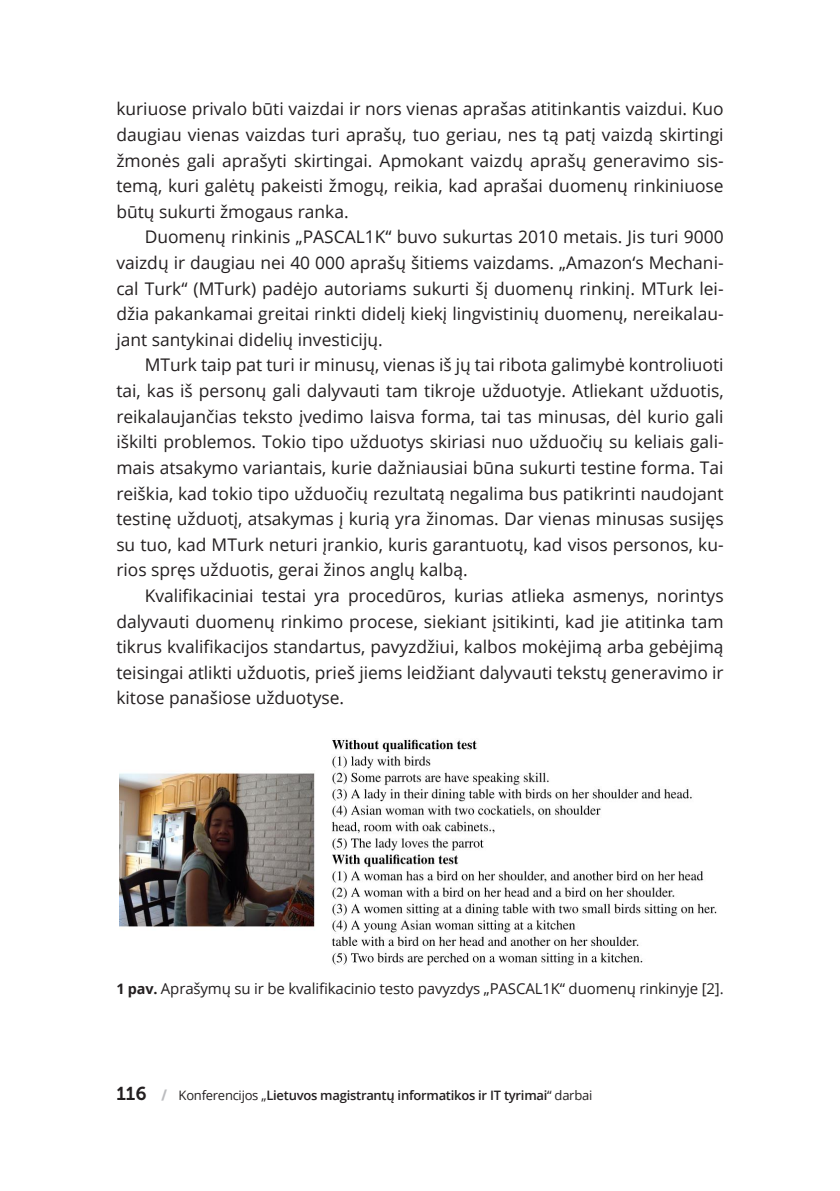
<style>
.page{position:relative;width:840px;height:1191px;background:#fff}
.page>*{position:absolute;margin:0;border:0;box-sizing:border-box;transform-origin:0 0}
.t1{font:17.4px/25.6px "Open Sans";color:#231f20;text-align:justify}
.t2{font:15px "Open Sans";letter-spacing:-.01em;color:#231f20}
.t3{font:600 13px "Open Sans";letter-spacing:-.02em;color:#231f20}
.s1{font-weight:700;font-size:14.4px}
.s2{font-family:"Museo Sans 700";font-weight:400;font-size:18.6px}
.s3{font-family:"Museo Sans 900";font-weight:400;font-size:14px;color:#bcbdc0}
.s4{font-weight:400}
</style>
<div class="page">
<img style="left:119px;top:739px;width:598px;height:227px">
<p class="t1" style="left:116px;top:96px;width:608px">kuriuose privalo būti vaizdai ir nors vienas aprašas atitinkantis vaizdui. Kuo daugiau vienas vaizdas turi aprašų, tuo geriau, nes tą patį vaizdą skirtingi žmonės gali aprašyti skirtingai. Apmokant vaizdų aprašų generavimo sis&shy;temą, kuri galėtų pakeisti žmogų, reikia, kad aprašai duomenų rinkiniuose būtų sukurti žmogaus ranka.</p>
<p class="t1" style="left:116px;top:224px;width:608px;text-indent:28px">Duomenų rinkinis „PASCAL1K“ buvo sukurtas 2010 metais. Jis turi 9000 vaizdų ir daugiau nei 40 000 aprašų šitiems vaizdams. „Amazon‘s Mechani&shy;cal Turk“ (MTurk) padėjo autoriams sukurti šį duomenų rinkinį. MTurk lei&shy;džia pakankamai greitai rinkti didelį kiekį lingvistinių duomenų, nereikalau&shy;jant santykinai didelių investicijų.</p>
<p class="t1" style="left:116px;top:352px;width:608px;text-indent:28px">MTurk taip pat turi ir minusų, vienas iš jų tai ribota galimybė kontroliuoti tai, kas iš personų gali dalyvauti tam tikroje užduotyje. Atliekant užduotis, reikalaujančias teksto įvedimo laisva forma, tai tas minusas, dėl kurio gali iškilti problemos. Tokio tipo užduotys skiriasi nuo užduočių su keliais gali&shy;mais atsakymo variantais, kurie dažniausiai būna sukurti testine forma. Tai reiškia, kad tokio tipo užduočių rezultatą negalima bus patikrinti naudojant testinę užduotį, atsakymas į kurią yra žinomas. Dar vienas minusas susijęs su tuo, kad MTurk neturi įrankio, kuris garantuotų, kad visos personos, ku&shy;rios spręs užduotis, gerai žinos anglų kalbą.</p>
<p class="t1" style="left:116px;top:582px;width:608px;text-indent:28px">Kvalifikaciniai testai yra procedūros, kurias atlieka asmenys, norintys dalyvauti duomenų rinkimo procese, siekiant įsitikinti, kad jie atitinka tam tikrus kvalifikacijos standartus, pavyzdžiui, kalbos mokėjimą arba gebėjimą teisingai atlikti užduotis, prieš jiems leidžiant dalyvauti tekstų generavimo ir kitose panašiose užduotyse.</p>
<p class="t2" style="left:116px;top:978px;width:608px"><span class="s1">1 pav.</span> Aprašymų su ir be kvalifikacinio testo pavyzdys „PASCAL1K“ duomenų rinkinyje [2].</p>
<p class="t3" style="left:116px;top:1086px;width:477px"><span class="s2">116</span> <span class="s3">/</span> <span class="s4">Konferencijos „</span>Lietuvos magistrantų informatikos ir IT tyrimai<span class="s4">“ darbai</span></p>
</div>
